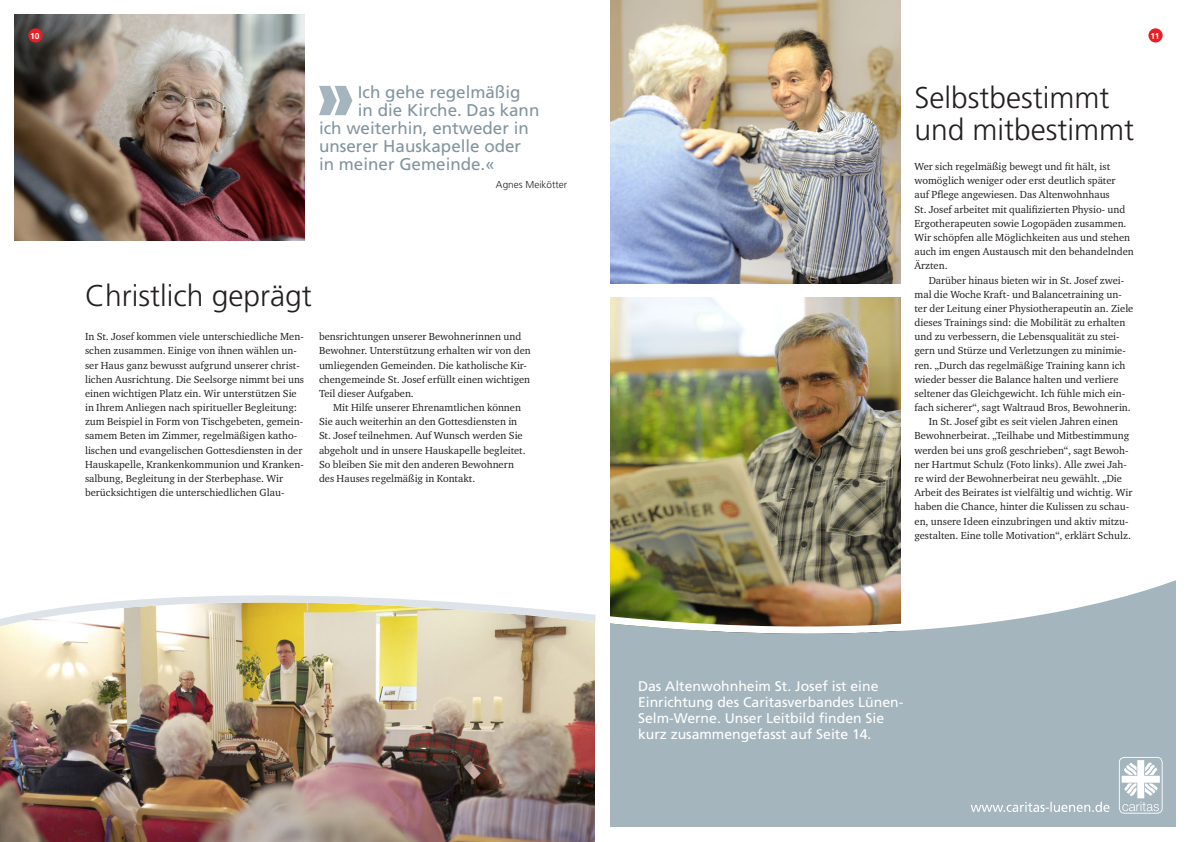
<style>
.page{position:relative;width:1191px;height:842px;background:#fff}
.page>*{position:absolute;margin:0;border:0;box-sizing:border-box;transform-origin:0 0}
.t1{font:900 67.7px "Frutiger LT";color:#a5b5be;scale:.85 1}
.t2{font:300 30px/32px "Frutiger LT";color:#231f20}
.t3{font:17px "Frutiger LT";color:#82959f}
.t4{font:14px/16px "Frutiger LT";color:#fff}
.t5{font:10.5px/14.2px "Charter ITC";color:#231f20}
.t6{font:300 10px "Frutiger LT";color:#231f20}
.t7{font:700 8.5px "Frutiger LT";color:#fff}
</style>
<div class="page">
<img style="left:610px;top:298px;width:290px;height:265px">
<img style="left:610px;top:0;width:290px;height:283px">
<svg style="left:610px;top:563px;width:291px;height:8px;background:#7f794c"></svg>
<svg style="left:610px;top:571px;width:566px;height:256px;background:#a9b4b6"></svg>
<img style="left:0;top:628px;width:595px;height:214px">
<img style="left:14px;top:14px;width:291px;height:227px">
<svg style="left:0;top:595px;width:595px;height:33px"></svg>
<div style="left:1148px;top:28px;width:14px;height:15px;background:#ee1d23;border-radius:50%"></div>
<svg style="left:1118px;top:757px;width:44px;height:57px"></svg>
<svg style="left:970px;top:802px;width:139px;height:10px"></svg>
<div style="left:28px;top:28px;width:15px;height:15px;background:#ee1d23;border-radius:50%"></div>
<p class="t7" style="left:30px;top:31px;width:11px">10</p>
<p class="t7" style="left:1150px;top:31px;width:11px">11</p>
<h1 class="t1" style="left:316px;top:54px;width:46px">»</h1>
<h3 class="t3" style="left:358px;top:82px;width:164px">Ich gehe regelmäßig</h3>
<h3 class="t3" style="left:358px;top:100px;width:183px">in die Kirche. Das kann</h3>
<h3 class="t3" style="left:319px;top:118px;width:211px">ich weiterhin, entweder in</h3>
<h3 class="t3" style="left:319px;top:136px;width:204px">unserer Hauskapelle oder</h3>
<h3 class="t3" style="left:319px;top:154px;width:177px">in meiner Gemeinde.«</h3>
<p class="t6" style="left:496px;top:179px;width:73px">Agnes Meikötter</p>
<h2 class="t2" style="left:85px;top:280px;width:228px">Christlich geprägt</h2>
<p class="t5" style="left:85px;top:329px;width:221px">In St. Josef kommen viele unterschiedliche Men&shy;schen zusammen. Einige von ihnen wählen un&shy;ser Haus ganz bewusst aufgrund unserer christ&shy;lichen Ausrichtung. Die Seelsorge nimmt bei uns einen wichtigen Platz ein. Wir unterstützen Sie in Ihrem Anliegen nach spiritueller Begleitung: zum Beispiel in Form von Tischgebeten, gemein&shy;samem Beten im Zimmer, regelmäßigen katho&shy;lischen und evangelischen Gottesdiensten in der Hauskapelle, Krankenkommunion und Kranken&shy;salbung, Begleitung in der Sterbephase. Wir berücksichtigen die unterschiedlichen Glau-</p>
<p class="t5" style="left:319px;top:329px;width:213px">bensrichtungen unserer Bewohnerinnen und Bewohner. Unterstützung erhalten wir von den umliegenden Gemeinden. Die katholische Kir&shy;chengemeinde St. Josef erfüllt einen wichtigen Teil dieser Aufgaben.</p>
<p class="t5" style="left:319px;top:400px;width:208px;text-indent:14px">Mit Hilfe unserer Ehrenamtlichen können Sie auch weiterhin an den Gottesdiensten in St. Josef teilnehmen. Auf Wunsch werden Sie abgeholt und in unsere Hauskapelle begleitet.<br>So bleiben Sie mit den anderen Bewohnern des Hauses regelmäßig in Kontakt.</p>
<h2 class="t2" style="left:914px;top:82px;width:221px">Selbstbestimmt und mitbestimmt</h2>
<p class="t5" style="left:914px;top:159px;width:221px">Wer sich regelmäßig bewegt und fit hält, ist womöglich weniger oder erst deutlich später<br>auf Pflege angewiesen. Das Altenwohnhaus<br>St. Josef arbeitet mit qualifizierten Physio- und Ergotherapeuten sowie Logopäden zusammen.<br>Wir schöpfen alle Möglichkeiten aus und stehen auch im engen Austausch mit den behandelnden Ärzten.</p>
<p class="t5" style="left:928px;top:273px;width:197px">Darüber hinaus bieten wir in St. Josef zwei-</p>
<p class="t5" style="left:914px;top:287px;width:209px">mal die Woche Kraft- und Balancetraining un-</p>
<p class="t5" style="left:914px;top:301px;width:220px">ter der Leitung einer Physiotherapeutin an. Ziele</p>
<p class="t5" style="left:914px;top:315px;width:212px">dieses Trainings sind: die Mobilität zu erhalten</p>
<p class="t5" style="left:914px;top:329px;width:206px">und zu verbessern, die Lebensqualität zu stei-</p>
<p class="t5" style="left:914px;top:343px;width:213px">gern und Stürze und Verletzungen zu minimie-</p>
<p class="t5" style="left:914px;top:358px;width:212px">ren. „Durch das regelmäßige Training kann ich</p>
<p class="t5" style="left:914px;top:372px;width:206px">wieder besser die Balance halten und verliere</p>
<p class="t5" style="left:914px;top:386px;width:212px">seltener das Gleichgewicht. Ich fühle mich ein-</p>
<p class="t5" style="left:914px;top:400px;width:218px">fach sicherer“, sagt Waltraud Bros, Bewohnerin.</p>
<p class="t5" style="left:928px;top:414px;width:191px">In St. Josef gibt es seit vielen Jahren einen</p>
<p class="t5" style="left:914px;top:428px;width:216px">Bewohnerbeirat. „Teilhabe und Mitbestimmung</p>
<p class="t5" style="left:914px;top:443px;width:215px">werden bei uns groß geschrieben“, sagt Bewoh-</p>
<p class="t5" style="left:914px;top:457px;width:214px">ner Hartmut Schulz (Foto links). Alle zwei Jah-</p>
<p class="t5" style="left:914px;top:471px;width:209px">re wird der Bewohnerbeirat neu gewählt. „Die</p>
<p class="t5" style="left:914px;top:485px;width:219px">Arbeit des Beirates ist vielfältig und wichtig. Wir</p>
<p class="t5" style="left:914px;top:499px;width:216px">haben die Chance, hinter die Kulissen zu schau-</p>
<p class="t5" style="left:914px;top:514px;width:215px">en, unsere Ideen einzubringen und aktiv mitzu-</p>
<p class="t5" style="left:914px;top:528px;width:218px">gestalten. Eine tolle Motivation“, erklärt Schulz.</p>
<h3 class="t4" style="left:638px;top:678px;width:267px">Das Altenwohnheim St. Josef ist eine Einrichtung des Caritasverbandes Lünen-Selm-Werne. Unser Leitbild finden Sie kurz zusammengefasst auf Seite 14.</h3>
</div>
